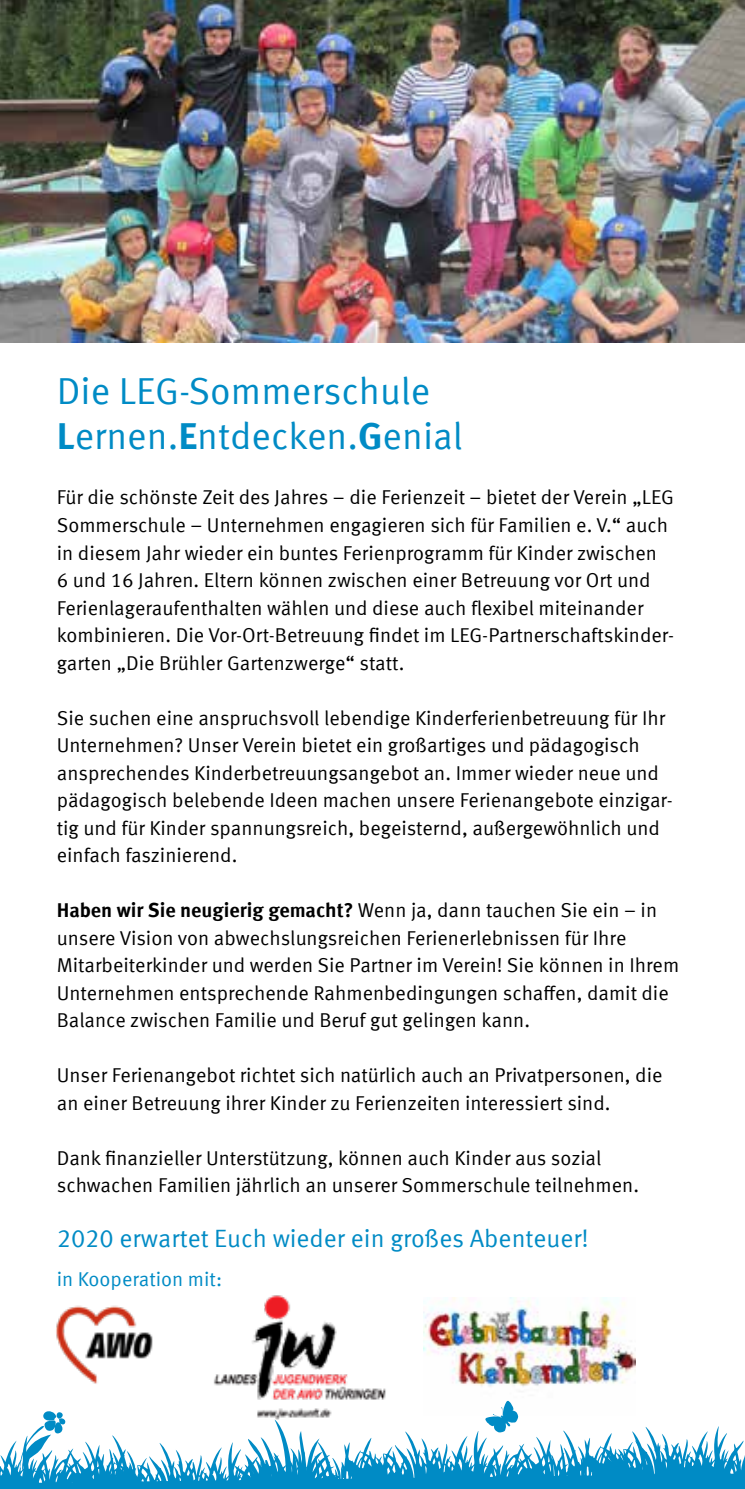
<style>
.page{position:relative;width:745px;height:1489px;background:#fff}
.page>*{position:absolute;margin:0;border:0;box-sizing:border-box;transform-origin:0 0}
.t1{font:37.5px/45px "Meta Offc Norm";color:#008bc5}
.t2{font:25px "Meta Offc Norm";color:#008bc5}
.t3{font:20px/27.5px "Meta Offc Norm";color:#000}
.t4{font:700 20px "Meta Offc";color:#000}
.t5{font:20px "Meta Offc Norm";color:#008bc5}
.s1{font-family:"Meta Offc";font-weight:700}
.s2{font-family:"Meta Offc Norm";font-weight:400}
</style>
<div class="page">
<img style="left:0;top:0;width:744px;height:342px">
<img style="left:423px;top:1297px;width:211px;height:90px">
<img style="left:56px;top:1305px;width:97px;height:79px">
<img style="left:213px;top:1295px;width:173px;height:105px">
<svg style="left:0;top:1400px;width:744px;height:88px"></svg>
<h1 class="t1" style="left:57px;top:370px;width:407px">Die LEG-Sommerschule<br><span class="s1">L</span>ernen.<span class="s1">E</span>ntdecken.<span class="s1">G</span>enial</h1>
<p class="t3" style="left:57px;top:484px;width:618px">Für die schönste Zeit des Jahres – die Ferienzeit – bietet der Verein „LEG Sommerschule – Unternehmen engagieren sich für Familien e. V.“ auch in diesem Jahr wieder ein buntes Ferienprogramm für Kinder zwischen<br>6 und 16 Jahren. Eltern können zwischen einer Betreuung vor Ort und Ferienlageraufenthalten wählen und diese auch flexibel miteinander kombinieren. Die Vor-Ort-Betreuung findet im LEG-Partnerschaftskinder&shy;garten „Die Brühler Gartenzwerge“ statt.</p>
<p class="t3" style="left:57px;top:704px;width:617px">Sie suchen eine anspruchsvoll lebendige Kinderferienbetreuung für Ihr Unternehmen? Unser Verein bietet ein großartiges und pädagogisch ansprechendes Kinderbetreuungsangebot an. Immer wieder neue und pädagogisch belebende Ideen machen unsere Ferienangebote einzigar&shy;tig und für Kinder spannungsreich, begeisternd, außergewöhnlich und einfach faszinierend.</p>
<p class="t4" style="left:57px;top:898px;width:601px">Haben wir Sie neugierig gemacht? <span class="s2">Wenn ja, dann tauchen Sie ein – in</span></p>
<p class="t3" style="left:57px;top:924px;width:623px">unsere Vision von abwechslungsreichen Ferienerlebnissen für Ihre Mitarbeiterkinder und werden Sie Partner im Verein! Sie können in Ihrem Unternehmen entsprechende Rahmenbedingungen schaffen, damit die Balance zwischen Familie und Beruf gut gelingen kann.</p>
<p class="t3" style="left:57px;top:1062px;width:607px">Unser Ferienangebot richtet sich natürlich auch an Privatpersonen, die an einer Betreuung ihrer Kinder zu Ferienzeiten interessiert sind.</p>
<p class="t3" style="left:57px;top:1144px;width:583px">Dank finanzieller Unterstützung, können auch Kinder aus sozial schwachen Familien jährlich an unserer Sommerschule teilnehmen.</p>
<p class="t2" style="left:57px;top:1224px;width:533px">2020 erwartet Euch wieder ein großes Abenteuer!</p>
<p class="t5" style="left:57px;top:1267px;width:167px">in Kooperation mit:</p>
</div>
